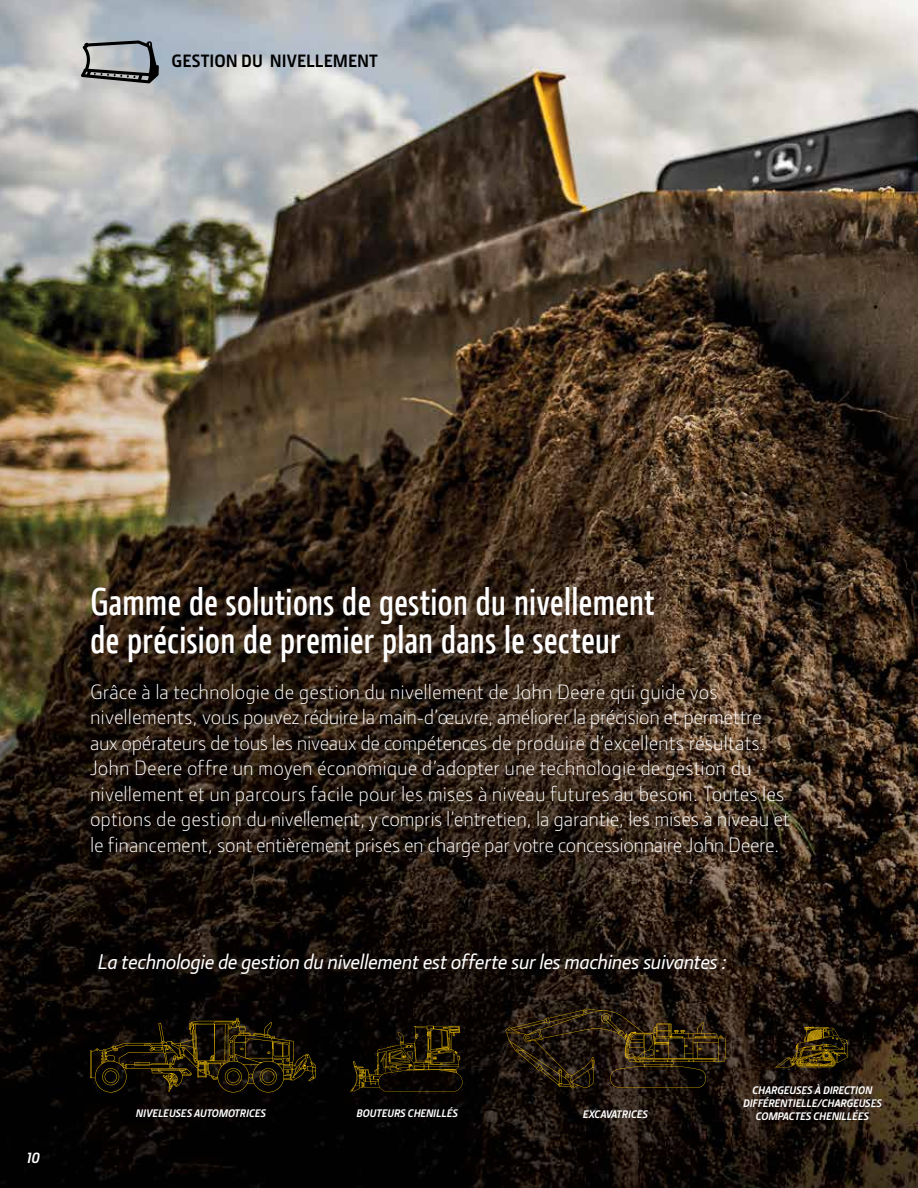
<style>
.page{position:relative;width:918px;height:1188px;background:#fff}
.page>*{position:absolute;margin:0;border:0;box-sizing:border-box;transform-origin:0 0}
.t1{font:600 condensed 39px/37.5px "JD Sans Pro";letter-spacing:-.005em;color:#fff}
.t2{font:300 21px/25.5px "JD Sans Pro";letter-spacing:-.005em;color:#fff}
.t3{font:italic 500 21px "JD Sans Pro";letter-spacing:-.015em;color:#fff}
.t4{font:700 18px "JD Sans Pro";color:#000}
.t5{font:italic 700 15px "JD Sans Pro";color:#fff}
.t6{font:italic 700 11.1px/13.4px "JD Sans Pro";letter-spacing:-.01em;color:#fff;text-align:center}
</style>
<div class="page">
<img style="left:0;top:0;width:918px;height:1188px">
<svg style="left:81px;top:40px;width:78px;height:43px;background:#84888b"></svg>
<svg style="left:90px;top:1018px;width:226px;height:74px;background:#1f1704"></svg>
<svg style="left:505px;top:1009px;width:220px;height:79px;background:#2d210f"></svg>
<svg style="left:775px;top:1027px;width:73px;height:40px;background:#3a2c07"></svg>
<svg style="left:350px;top:1026px;width:112px;height:66px;background:#201803"></svg>
<p class="t4" style="left:172px;top:50px;width:208px">GESTION DU NIVELLEMENT</p>
<p class="t5" style="left:27px;top:1148px;width:14px">10</p>
<h1 class="t1" style="left:90px;top:582px;width:566px">Gamme de solutions de gestion du nivellement de précision de premier plan dans le secteur</h1>
<p class="t2" style="left:90px;top:678px;width:701px">Grâce à la technologie de gestion du nivellement de John Deere qui guide vos nivellements, vous pouvez réduire la main-d’œuvre, améliorer la précision et permettre aux opérateurs de tous les niveaux de compétences de produire d’excellents résultats.<br>John Deere offre un moyen économique d’adopter une technologie de gestion du nivellement et un parcours facile pour les mises à niveau futures au besoin. Toutes les options de gestion du nivellement, y compris l’entretien, la garantie, les mises à niveau et le financement, sont entièrement prises en charge par votre concessionnaire John Deere.</p>
<p class="t3" style="left:98px;top:948px;width:630px">La technologie de gestion du nivellement est offerte sur les machines suivantes :</p>
<p class="t6" style="left:357px;top:1106px;width:103px">BOUTEURS CHENILLÉS</p>
<p class="t6" style="left:136px;top:1106px;width:132px">NIVELEUSES AUTOMOTRICES</p>
<p class="t6" style="left:583px;top:1107px;width:67px">EXCAVATRICES</p>
<p class="t6" style="left:743px;top:1083px;width:140px">CHARGEUSES À DIRECTION<br>DIFFÉRENTIELLE/CHARGEUSES<br>COMPACTES CHENILLÉES</p>
</div>
